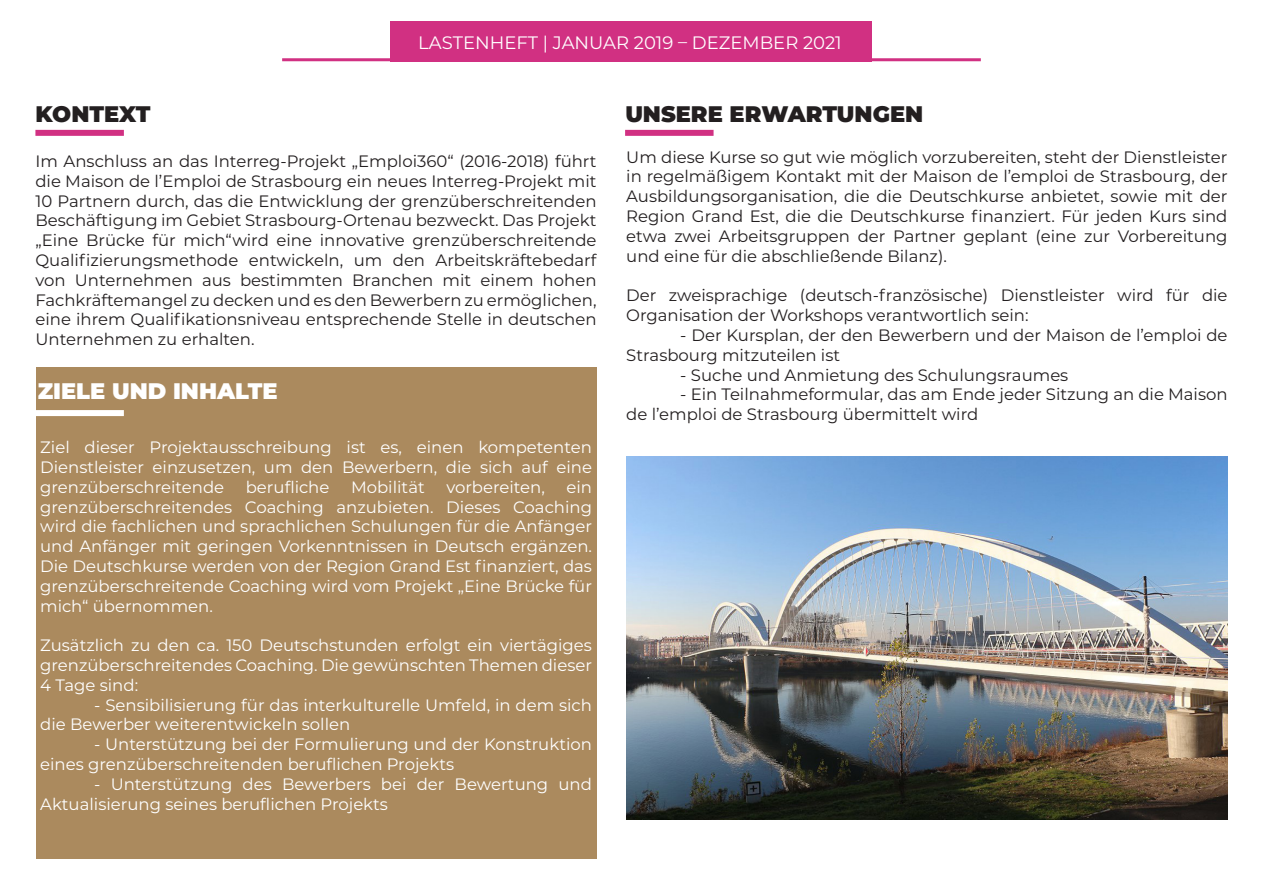
<style>
.page{position:relative;width:1263px;height:893px;background:#fff}
.page>*{position:absolute;margin:0;border:0;box-sizing:border-box;transform-origin:0 0}
.t1{font:900 22.5px "Montserrat";color:#231f20}
.t2{font:900 22.5px "Montserrat";color:#fff}
.t3{font:18px "Montserrat";color:#fff}
.Style_de_paragraphe{font:16.5px/19.8px "Montserrat";color:#231f20}
.Style_de_paragraphe-2{font:16.5px/19.8px "Montserrat";color:#fff;text-align:justify}
</style>
<div class="page">
<div style="left:391px;top:21px;width:481px;height:40px;background:#d13082"></div>
<hr style="left:282px;top:58px;width:699px;height:3px;background:#d13082">
<div style="left:35px;top:130px;width:89px;height:6px;background:#d13082"></div>
<div style="left:625px;top:130px;width:88px;height:6px;background:#d13082"></div>
<div style="left:36px;top:368px;width:560px;height:491px;background:#ab8a5e"></div>
<div style="left:35px;top:410px;width:89px;height:6px;background:#fff"></div>
<img style="left:626px;top:456px;width:601px;height:364px">
<p class="t3" style="left:418px;top:30px;width:425px">LASTENHEFT | JANUAR 2019 – DEZEMBER 2021</p>
<p class="t1" style="left:36px;top:97px;width:116px">KONTEXT</p>
<p class="t1" style="left:625px;top:97px;width:299px">UNSERE ERWARTUNGEN</p>
<p class="Style_de_paragraphe" style="left:35px;top:151px;width:563px;text-align:justify">Im Anschluss an das Interreg-Projekt „Emploi360“ (2016-2018) führt die Maison de l’Emploi de Strasbourg ein neues Interreg-Projekt mit 10 Partnern durch, das die Entwicklung der grenzüberschreitenden Beschäftigung im Gebiet Strasbourg-Ortenau bezweckt. Das Projekt „Eine Brücke für mich“wird eine innovative grenzüberschreitende Qualifizierungsmethode entwickeln, um den Arbeitskräftebedarf von Unternehmen aus bestimmten Branchen mit einem hohen Fachkräftemangel zu decken und es den Bewerbern zu ermöglichen, eine ihrem Qualifikationsniveau entsprechende Stelle in deutschen Unternehmen zu erhalten.</p>
<p class="Style_de_paragraphe" style="left:626px;top:146px;width:603px;text-align:justify">Um diese Kurse so gut wie möglich vorzubereiten, steht der Dienstleister in regelmäßigem Kontakt mit der Maison de l’emploi de Strasbourg, der Ausbildungsorganisation, die die Deutschkurse anbietet, sowie mit der Region Grand Est, die die Deutschkurse finanziert. Für jeden Kurs sind etwa zwei Arbeitsgruppen der Partner geplant (eine zur Vorbereitung und eine für die abschließende Bilanz).</p>
<p class="Style_de_paragraphe" style="left:626px;top:285px;width:603px">Der zweisprachige (deutsch-französische) Dienstleister wird für die<br>Organisation der Workshops verantwortlich sein:</p>
<p class="Style_de_paragraphe" style="left:626px;top:325px;width:603px;text-indent:54px">- Der Kursplan, der den Bewerbern und der Maison de l’emploi de<br>Strasbourg mitzuteilen ist</p>
<p class="Style_de_paragraphe" style="left:680px;top:364px;width:390px">- Suche und Anmietung des Schulungsraumes</p>
<p class="Style_de_paragraphe" style="left:626px;top:384px;width:603px;text-indent:54px">- Ein Teilnahmeformular, das am Ende jeder Sitzung an die Maison de l’emploi de Strasbourg übermittelt wird</p>
<p class="t2" style="left:38px;top:375px;width:241px">ZIELE UND INHALTE</p>
<p class="Style_de_paragraphe-2" style="left:40px;top:437px;width:553px">Ziel dieser Projektausschreibung ist es, einen kompetenten Dienstleister einzusetzen, um den Bewerbern, die sich auf eine grenzüberschreitende</p>
<p class="Style_de_paragraphe-2" style="left:246px;top:476px;width:85px">berufliche</p>
<p class="Style_de_paragraphe-2" style="left:351px;top:476px;width:75px">Mobilität</p>
<p class="Style_de_paragraphe-2" style="left:446px;top:476px;width:100px">vorbereiten,</p>
<p class="Style_de_paragraphe-2" style="left:40px;top:476px;width:553px;text-indent:526px">ein grenzüberschreitendes Coaching anzubieten. Dieses Coaching wird die fachlichen und sprachlichen Schulungen für die Anfänger und Anfänger mit geringen Vorkenntnissen in Deutsch ergänzen.<br>Die Deutschkurse werden von der Region Grand Est finanziert, das grenzüberschreitende Coaching wird vom Projekt „Eine Brücke für mich“ übernommen.</p>
<p class="Style_de_paragraphe-2" style="left:40px;top:635px;width:553px">Zusätzlich zu den ca. 150 Deutschstunden erfolgt ein viertägiges grenzüberschreitendes Coaching. Die gewünschten Themen dieser 4 Tage sind:</p>
<p class="Style_de_paragraphe-2" style="left:40px;top:694px;width:553px;text-indent:54px">- Sensibilisierung für das interkulturelle Umfeld, in dem sich die Bewerber weiterentwickeln sollen</p>
<p class="Style_de_paragraphe-2" style="left:40px;top:734px;width:553px;text-indent:54px">- Unterstützung bei der Formulierung und der Konstruktion eines grenzüberschreitenden beruflichen Projekts</p>
<p class="Style_de_paragraphe-2" style="left:40px;top:773px;width:553px;text-indent:54px">- Unterstützung des Bewerbers bei der Bewertung und<br>Aktualisierung seines beruflichen Projekts</p>
</div>
